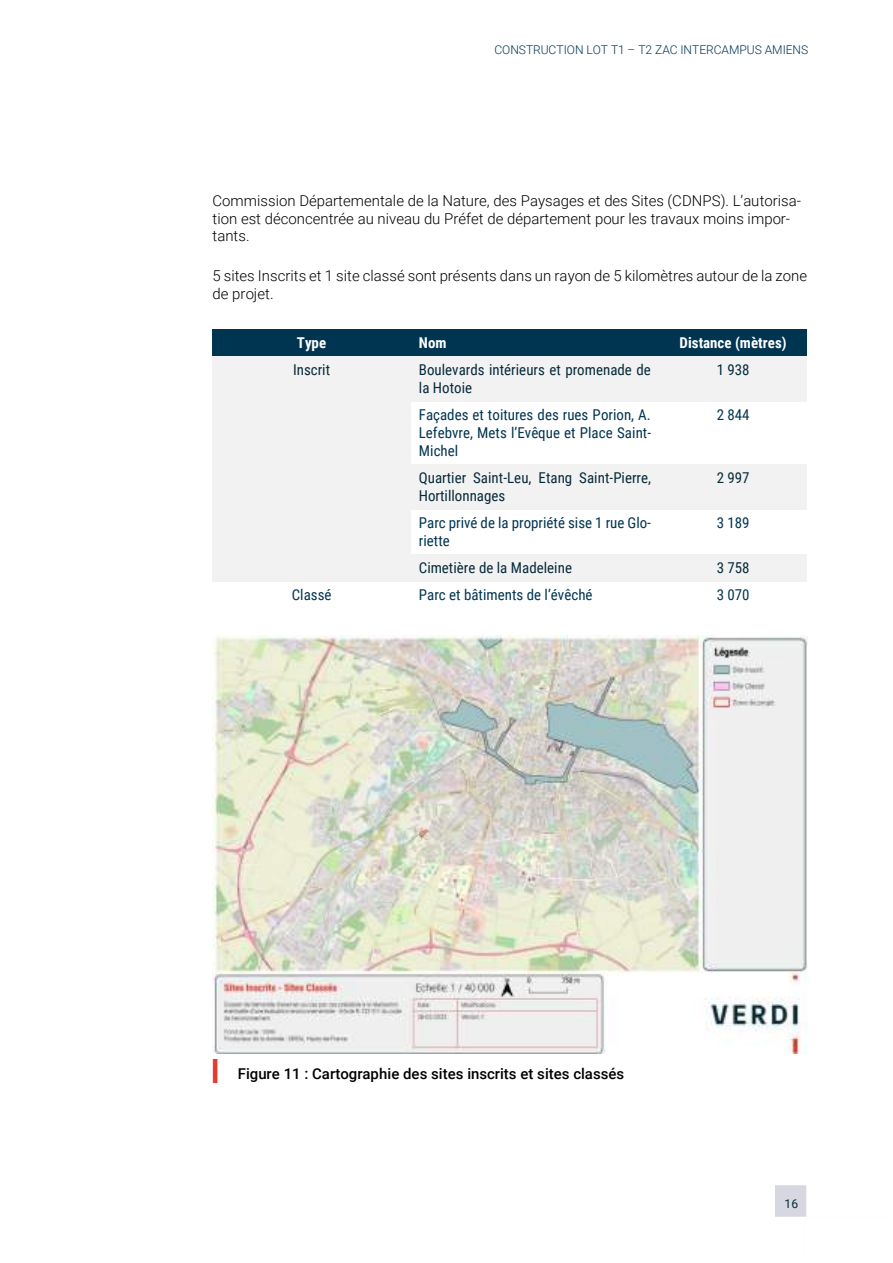
<style>
.page{position:relative;width:893px;height:1263px;background:#fff}
.page>*{position:absolute;margin:0;border:0;box-sizing:border-box;transform-origin:0 0}
.t1{font:300 15px/17.9px "Roboto";color:#000}
.t2{font:15px/18px "Roboto Condensed";color:#003551;text-align:justify}
.t3{font:15px/18px "Roboto Condensed";color:#072a39}
.t4{font:500 15px "Roboto";color:#000}
.t5{font:700 15px "Roboto Condensed";color:#fff}
.t6{font:300 12px "Roboto";color:#003551}
.t7{font:12px "Roboto";color:#072a39}
</style>
<div class="page">
<img style="left:776px;top:1185px;width:31px;height:32px">
<div style="left:213px;top:329px;width:198px;height:27px;background:#003551"></div>
<div style="left:411px;top:329px;width:248px;height:27px;background:#003551"></div>
<div style="left:659px;top:329px;width:148px;height:27px;background:#003551"></div>
<div style="left:213px;top:356px;width:198px;height:225px;background:#f2f2f2"></div>
<div style="left:411px;top:356px;width:248px;height:45px;background:#f2f2f2"></div>
<div style="left:659px;top:356px;width:148px;height:45px;background:#f2f2f2"></div>
<div style="left:411px;top:464px;width:248px;height:45px;background:#f2f2f2"></div>
<div style="left:659px;top:464px;width:148px;height:45px;background:#f2f2f2"></div>
<div style="left:411px;top:554px;width:248px;height:27px;background:#f2f2f2"></div>
<div style="left:659px;top:554px;width:148px;height:27px;background:#f2f2f2"></div>
<img style="left:212px;top:635px;width:596px;height:418px">
<img style="left:212px;top:1060px;width:6px;height:22px">
<p class="t6" style="left:494px;top:43px;width:315px">CONSTRUCTION LOT T1 – T2 ZAC INTERCAMPUS AMIENS</p>
<p class="t1" style="left:213px;top:192px;width:590px">Commission Départementale de la Nature, des Paysages et des Sites (CDNPS). L’autorisa&shy;tion est déconcentrée au niveau du Préfet de département pour les travaux moins impor&shy;tants.</p>
<p class="t1" style="left:213px;top:267px;width:596px">5 sites Inscrits et 1 site classé sont présents dans un rayon de 5 kilomètres autour de la zone de projet.</p>
<p class="t5" style="left:297px;top:334px;width:31px">Type</p>
<p class="t5" style="left:419px;top:334px;width:29px">Nom</p>
<p class="t5" style="left:680px;top:334px;width:109px">Distance (mètres)</p>
<p class="t3" style="left:293px;top:361px;width:39px">Inscrit</p>
<p class="t3" style="left:419px;top:361px;width:233px">Boulevards intérieurs et promenade de la Hotoie</p>
<p class="t3" style="left:717px;top:361px;width:34px">1 938</p>
<p class="t2" style="left:419px;top:406px;width:234px">Façades et toitures des rues Porion, A.<br>Lefebvre, Mets l’Evêque et Place Saint-Michel</p>
<p class="t2" style="left:717px;top:406px;width:34px">2 844</p>
<p class="t3" style="left:419px;top:469px;width:234px">Quartier Saint-Leu, Etang Saint-Pierre,<br>Hortillonnages</p>
<p class="t3" style="left:717px;top:469px;width:34px">2 997</p>
<p class="t2" style="left:419px;top:514px;width:234px">Parc privé de la propriété sise 1 rue Glo&shy;riette</p>
<p class="t2" style="left:717px;top:514px;width:34px">3 189</p>
<p class="t3" style="left:419px;top:559px;width:155px">Cimetière de la Madeleine</p>
<p class="t3" style="left:717px;top:559px;width:34px">3 758</p>
<p class="t2" style="left:292px;top:586px;width:41px">Classé</p>
<p class="t2" style="left:419px;top:586px;width:175px">Parc et bâtiments de l’évêché</p>
<p class="t2" style="left:717px;top:586px;width:34px">3 070</p>
<p class="t4" style="left:238px;top:1065px;width:388px">Figure 11 : Cartographie des sites inscrits et sites classés</p>
<p class="t7" style="left:785px;top:1197px;width:15px">16</p>
</div>
